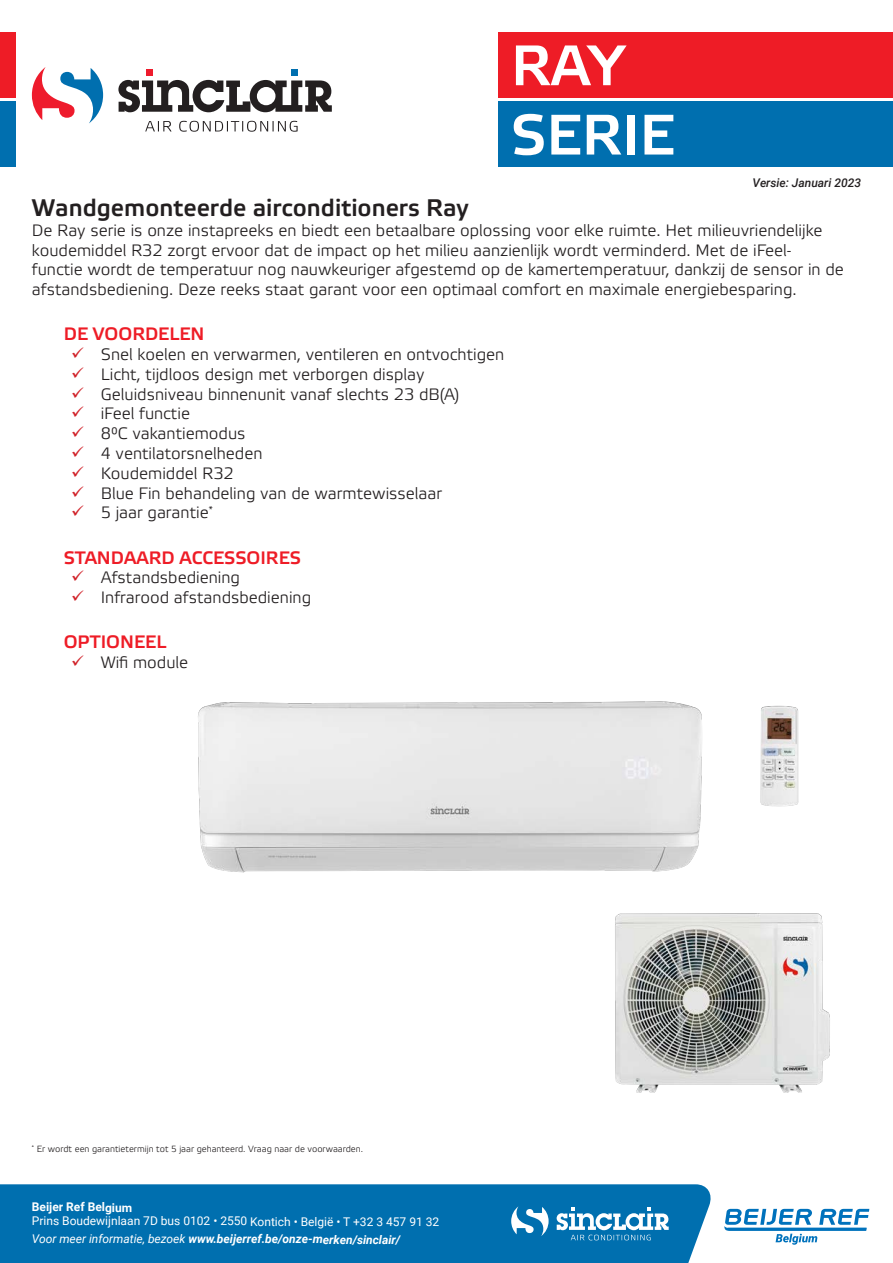
<style>
.page{position:relative;width:893px;height:1263px;background:#fff}
.page>*{position:absolute;margin:0;border:0;box-sizing:border-box;transform-origin:0 0}
.t1{font:57px "Etelka Medium Pro";color:#fff}
.Titel{font:24px "Etelka Medium Pro";color:#231f20}
.Alinea_-_Titel{font:18px "Etelka Medium Pro";color:#ee1c26}
.Bodytekst{font:16.5px/19.8px "Etelka Light Pro";color:#231f20}
.t2{font:12px/18px "Roboto";letter-spacing:-.005em;color:#fff}
.t3{font:italic 500 12px "Roboto";color:#231f20}
.t4{font:700 12px "Roboto";letter-spacing:-.005em;color:#fff}
.Bodytekst_-_small{font:9px "Etelka Light Pro";color:#231f20}
.s1{font-style:italic}
.s2{font-weight:700;font-style:italic}
</style>
<div class="page">
<div style="left:0;top:1184px;width:711px;height:79px;background:#006faf"></div>
<svg style="left:724px;top:1209px;width:145px;height:36px"></svg>
<hr style="left:728px;top:1228px;width:139px;height:3px;background:#0072bc">
<svg style="left:511px;top:1206px;width:38px;height:30px"></svg>
<svg style="left:557px;top:1207px;width:112px;height:33px"></svg>
<img style="left:198px;top:701px;width:632px;height:392px">
<div style="left:0;top:32px;width:16px;height:65px;background:#ee1c26"></div>
<div style="left:0;top:101px;width:16px;height:66px;background:#006faf"></div>
<div style="left:498px;top:32px;width:395px;height:65px;background:#ee1c26"></div>
<div style="left:498px;top:101px;width:395px;height:66px;background:#006faf"></div>
<svg style="left:118px;top:80px;width:214px;height:32px"></svg>
<div style="left:147px;top:69px;width:6px;height:7px;background:#ee1b2c"></div>
<div style="left:291px;top:69px;width:7px;height:7px;background:#006faf"></div>
<svg style="left:32px;top:67px;width:71px;height:56px"></svg>
<svg style="left:145px;top:121px;width:153px;height:11px"></svg>
<p class="t1" style="left:511px;top:34px;width:115px">RAY</p>
<p class="t1" style="left:511px;top:104px;width:165px">SERIE</p>
<p class="t3" style="left:752px;top:174px;width:110px">Versie: Januari 2023</p>
<p class="Titel" style="left:32px;top:195px;width:438px">Wandgemonteerde airconditioners Ray</p>
<p class="Bodytekst" style="left:32px;top:221px;width:813px">De Ray serie is onze instapreeks en biedt een betaalbare oplossing voor elke ruimte. Het milieuvriendelijke koudemiddel R32 zorgt ervoor dat de impact op het milieu aanzienlijk wordt verminderd. Met de iFeel&shy;functie wordt de temperatuur nog nauwkeuriger afgestemd op de kamertemperatuur, dankzij de sensor in de afstandsbediening. Deze reeks staat garant voor een optimaal comfort en maximale energiebesparing.</p>
<p class="Alinea_-_Titel" style="left:64px;top:324px;width:142px">DE VOORDELEN</p>
<p class="Bodytekst" style="left:101px;top:345px;width:405px">Snel koelen en verwarmen, ventileren en ontvochtigen</p>
<p class="Bodytekst" style="left:101px;top:365px;width:325px">Licht, tijdloos design met verborgen display</p>
<p class="Bodytekst" style="left:101px;top:385px;width:360px">Geluidsniveau binnenunit vanaf slechts 23 dB(A)</p>
<p class="Bodytekst" style="left:101px;top:405px;width:91px">iFeel functie</p>
<p class="Bodytekst" style="left:101px;top:425px;width:146px">8°C vakantiemodus</p>
<p class="Bodytekst" style="left:101px;top:444px;width:163px">4 ventilatorsnelheden</p>
<p class="Bodytekst" style="left:101px;top:464px;width:135px">Koudemiddel R32</p>
<p class="Bodytekst" style="left:101px;top:484px;width:343px">Blue Fin behandeling van de warmtewisselaar</p>
<p class="Bodytekst" style="left:101px;top:504px;width:114px">5 jaar garantie<sup>*</sup></p>
<p class="Alinea_-_Titel" style="left:64px;top:547px;width:239px">STANDAARD ACCESSOIRES</p>
<p class="Bodytekst" style="left:101px;top:569px;width:141px">Afstandsbediening</p>
<p class="Bodytekst" style="left:101px;top:588px;width:212px">Infrarood afstandsbediening</p>
<p class="Alinea_-_Titel" style="left:64px;top:632px;width:104px">OPTIONEEL</p>
<p class="Bodytekst" style="left:101px;top:653px;width:89px">Wifi module</p>
<p class="Bodytekst_-_small" style="left:32px;top:1144px;width:333px"><sup>*</sup> Er wordt een garantietermijn tot 5 jaar gehanteerd. Vraag naar de voorwaarden.</p>
<p class="t4" style="left:32px;top:1199px;width:102px">Beijer Ref Belgium</p>
<p class="t2" style="left:32px;top:1212px;width:409px">Prins Boudewijnlaan 7D bus 0102 • 2550 Kontich • België • T +32 3 457 91 32<br><span class="s1">Voor meer informatie, bezoek</span> <span class="s2">www.beijerref.be/onze-merken/sinclair/</span></p>
</div>
